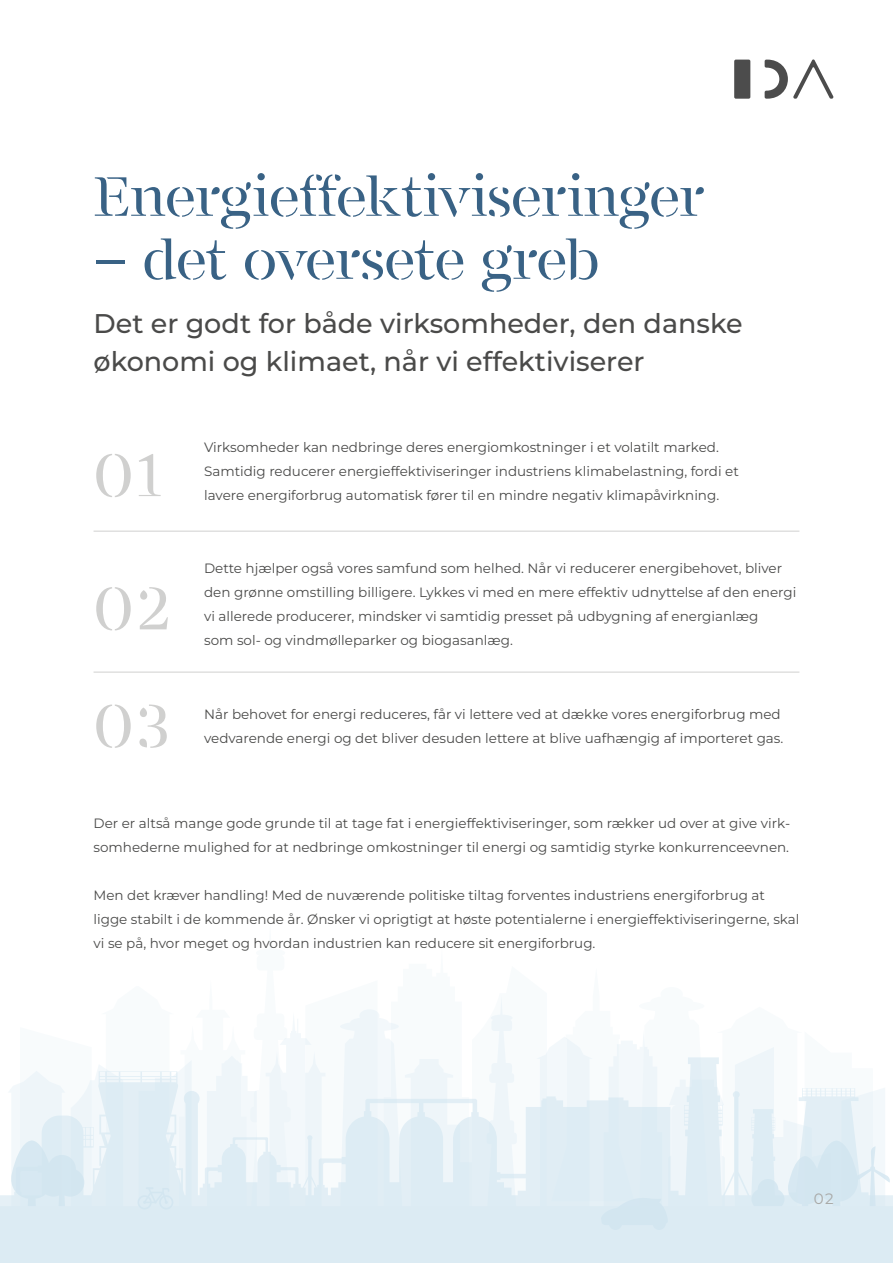
<style>
.page{position:relative;width:893px;height:1263px;background:#fff}
.page>*{position:absolute;margin:0;border:0;box-sizing:border-box;transform-origin:0 0}
.t1{font:67.5px "FS Renaissance";color:#d0d0cf}
.Rubrik{font:63px "FS Renaissance";letter-spacing:-.005em;color:#396285}
.Manchet{font:500 27px/37.5px "Montserrat";color:#4a4a49}
.t2{font:15px "Montserrat";color:#a8a8a6}
.Brød{font:13.5px/24px "Montserrat";color:#4a4a49}
</style>
<div class="page">
<div style="left:734px;top:60px;width:16px;height:39px;background:#4c4c4c;border-radius:2px"></div>
<svg style="left:765px;top:59px;width:69px;height:40px"></svg>
<svg style="left:9px;top:998px;width:876px;height:142px"></svg>
<svg style="left:0;top:1140px;width:893px;height:123px;background:#deecf4"></svg>
<hr style="left:94px;top:531px;width:705px;height:1px;background:#d0d0cf">
<hr style="left:94px;top:672px;width:705px;height:1px;background:#d0d0cf">
<p class="Rubrik" style="left:94px;top:162px;width:613px">Energieffektiviseringer</p>
<p class="Rubrik" style="left:94px;top:225px;width:507px">– det oversete greb</p>
<p class="Manchet" style="left:94px;top:304px;width:651px">Det er godt for både virksomheder, den danske økonomi og klimaet, når vi effektiviserer</p>
<p class="t1" style="left:94px;top:438px;width:70px">01</p>
<p class="t1" style="left:94px;top:571px;width:78px">02</p>
<p class="t1" style="left:94px;top:689px;width:77px">03</p>
<p class="Brød" style="left:204px;top:434px;width:536px">Virksomheder kan nedbringe deres energiomkostninger i et volatilt marked.<br>Samtidig reducerer energieffektiviseringer industriens klimabelastning, fordi et lavere energiforbrug automatisk fører til en mindre negativ klimapåvirkning.</p>
<p class="Brød" style="left:204px;top:556px;width:594px">Dette hjælper også vores samfund som helhed. Når vi reducerer energibehovet, bliver den grønne omstilling billigere. Lykkes vi med en mere effektiv udnyttelse af den energi vi allerede producerer, mindsker vi samtidig presset på udbygning af energianlæg<br>som sol- og vindmølleparker og biogasanlæg.</p>
<p class="Brød" style="left:204px;top:701px;width:581px">Når behovet for energi reduceres, får vi lettere ved at dække vores energiforbrug med vedvarende energi og det bliver desuden lettere at blive uafhængig af importeret gas.</p>
<p class="Brød" style="left:94px;top:811px;width:698px">Der er altså mange gode grunde til at tage fat i energieffektiviseringer, som rækker ud over at give virk&shy;somhederne mulighed for at nedbringe omkostninger til energi og samtidig styrke konkurrenceevnen.</p>
<p class="Brød" style="left:94px;top:883px;width:707px">Men det kræver handling! Med de nuværende politiske tiltag forventes industriens energiforbrug at ligge stabilt i de kommende år. Ønsker vi oprigtigt at høste potentialerne i energieffektiviseringerne, skal vi se på, hvor meget og hvordan industrien kan reducere sit energiforbrug.</p>
<p class="t2" style="left:814px;top:1188px;width:21px">02</p>
</div>
